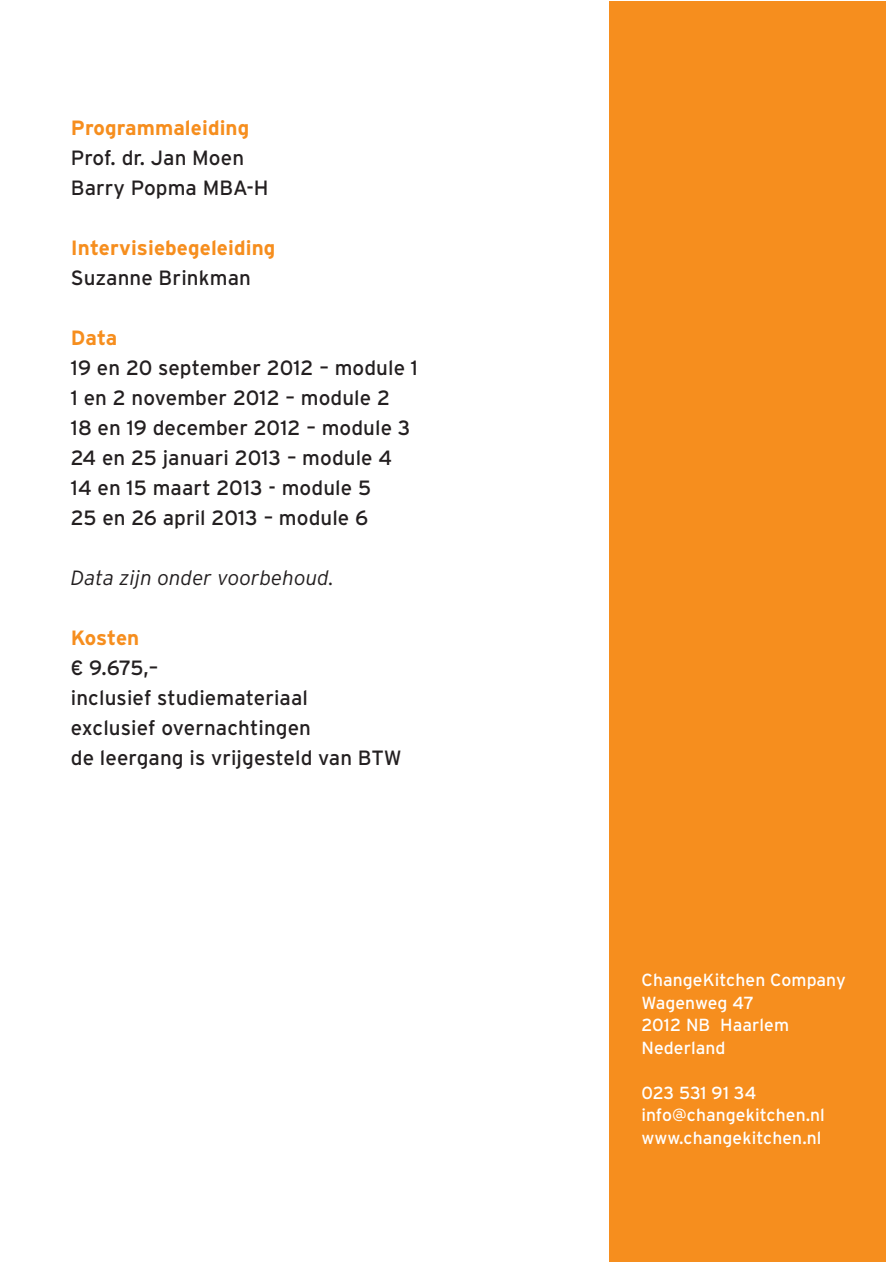
<style>
.page{position:relative;width:886px;height:1262px;background:#fff}
.page>*{position:absolute;margin:0;border:0;box-sizing:border-box;transform-origin:0 0}
.t1{font:20.5px/30px "Interstate";letter-spacing:.005em;color:#231f20}
.t2{font:700 20.5px "Interstate";letter-spacing:.005em;color:#f68e1e}
.t3{font:italic 300 20.5px "Interstate";letter-spacing:.005em;color:#231f20}
.t4{font:17.5px/22.5px "Interstate";letter-spacing:.005em;color:#fff}
</style>
<div class="page">
<div style="left:609px;top:1px;width:276px;height:1260px;background:#f68e1e"></div>
<p class="t2" style="left:71px;top:116px;width:180px">Programmaleiding</p>
<p class="t1" style="left:71px;top:143px;width:199px">Prof. dr. Jan Moen<br>Barry Popma MBA-H</p>
<p class="t2" style="left:71px;top:236px;width:206px">Intervisiebegeleiding</p>
<p class="t1" style="left:71px;top:263px;width:181px">Suzanne Brinkman</p>
<p class="t2" style="left:71px;top:326px;width:48px">Data</p>
<p class="t1" style="left:71px;top:353px;width:349px">19 en 20 september 2012 – module 1<br>1 en 2 november 2012 – module 2<br>18 en 19 december 2012 – module 3<br>24 en 25 januari 2013 – module 4<br>14 en 15 maart 2013 - module 5<br>25 en 26 april 2013 – module 6</p>
<p class="t3" style="left:71px;top:566px;width:265px">Data zijn onder voorbehoud.</p>
<p class="t2" style="left:71px;top:626px;width:70px">Kosten</p>
<p class="t1" style="left:71px;top:653px;width:332px">€ 9.675,–<br>inclusief studiemateriaal<br>exclusief overnachtingen<br>de leergang is vrijgesteld van BTW</p>
<p class="t4" style="left:641px;top:968px;width:206px">ChangeKitchen Company<br>Wagenweg 47<br>2012 NB Haarlem<br>Nederland</p>
<p class="t4" style="left:641px;top:1081px;width:185px">023 531 91 34 info@changekitchen.nl www.changekitchen.nl</p>
</div>
